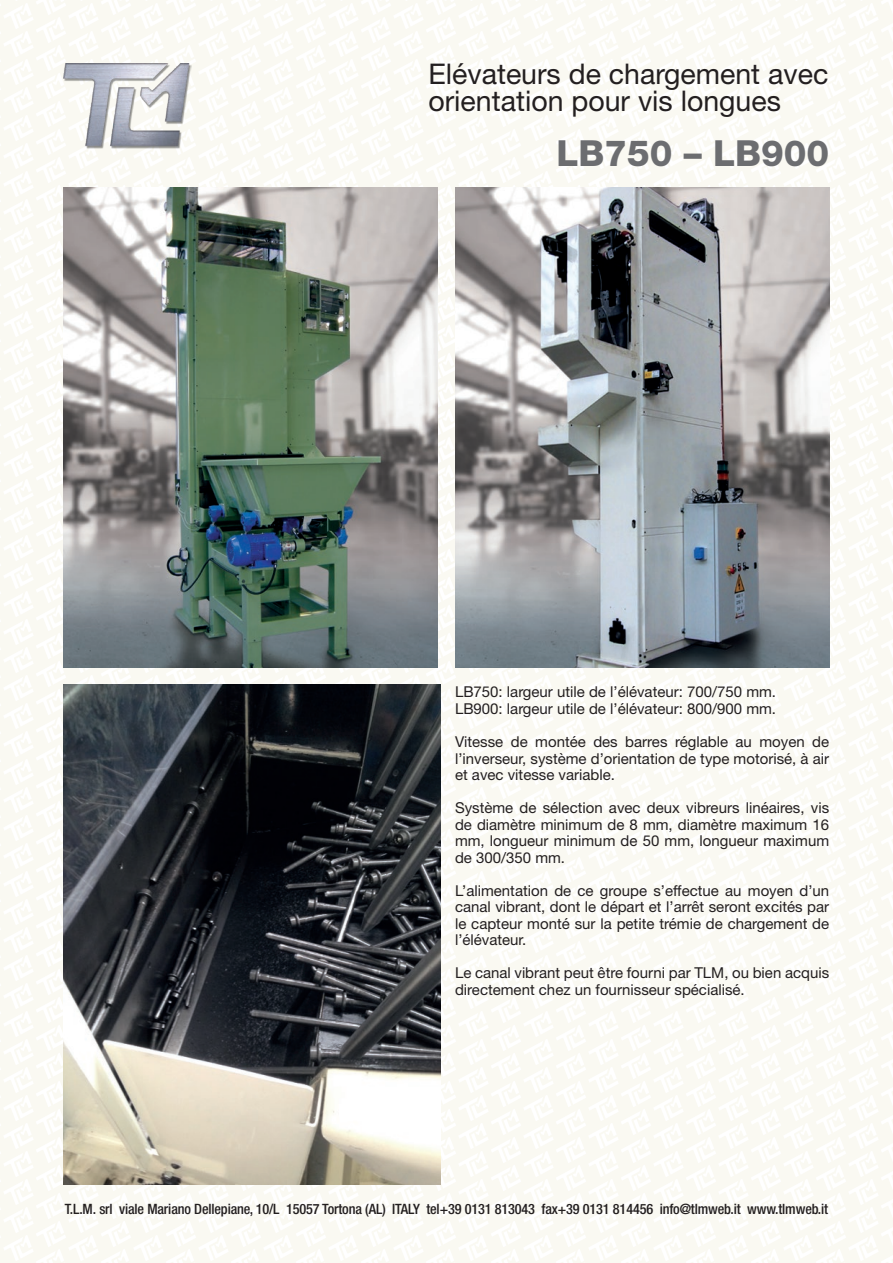
<style>
.page{position:relative;width:893px;height:1263px;background:#fff}
.page>*{position:absolute;margin:0;border:0;box-sizing:border-box;transform-origin:0 0}
.t1{font:800 36px "Helvetica Neue LT Std";color:#6c6d70}
.t2{font:28.5px/27px "Helvetica Neue LT Std";color:#231f20}
.t3{font:15px/16.5px "Helvetica Neue LT Std";color:#231f20;text-align:justify}
.t4{font:500 condensed 14.25px "Helvetica Neue LT Std";letter-spacing:-.01em;color:#231f20}
</style>
<div class="page">
<div style="left:0;top:0;width:893px;height:1263px;background:linear-gradient(to right,#f9f8f3,#fcfbf6)"></div>
<img style="left:455px;top:187px;width:374px;height:481px">
<img style="left:64px;top:685px;width:376px;height:499px">
<img style="left:64px;top:187px;width:374px;height:481px">
<img style="left:64px;top:64px;width:127px;height:85px">
<p class="t2" style="left:428px;top:60px;width:401px">Elévateurs de chargement avec orientation pour vis longues</p>
<p class="t1" style="left:556px;top:131px;width:274px">LB750 – LB900</p>
<p class="t3" style="left:455px;top:684px;width:323px">LB750: largeur utile de l’élévateur: 700/750 mm.</p>
<p class="t3" style="left:455px;top:700px;width:323px">LB900: largeur utile de l’élévateur: 800/900 mm.</p>
<p class="t3" style="left:455px;top:733px;width:376px">Vitesse de montée des barres réglable au moyen de l’inverseur, système d’orientation de type motorisé, à air et avec vitesse variable.</p>
<p class="t3" style="left:455px;top:799px;width:376px">Système de sélection avec deux vibreurs linéaires, vis de diamètre minimum de 8 mm, diamètre maximum 16 mm, longueur minimum de 50 mm, longueur maximum de 300/350 mm.</p>
<p class="t3" style="left:455px;top:882px;width:376px">L’alimentation de ce groupe s’effectue au moyen d’un canal vibrant, dont le départ et l’arrêt seront excités par le capteur monté sur la petite trémie de chargement de l’élévateur.</p>
<p class="t3" style="left:455px;top:964px;width:376px">Le canal vibrant peut être fourni par TLM, ou bien acquis directement chez un fournisseur spécialisé.</p>
<p class="t4" style="left:65px;top:1200px;width:765px">T.L.M. srl viale Mariano Dellepiane, 10/L 15057 Tortona (AL) ITALY tel+39 0131 813043 fax+39 0131 814456 info@tlmweb.it www.tlmweb.it</p>
</div>
